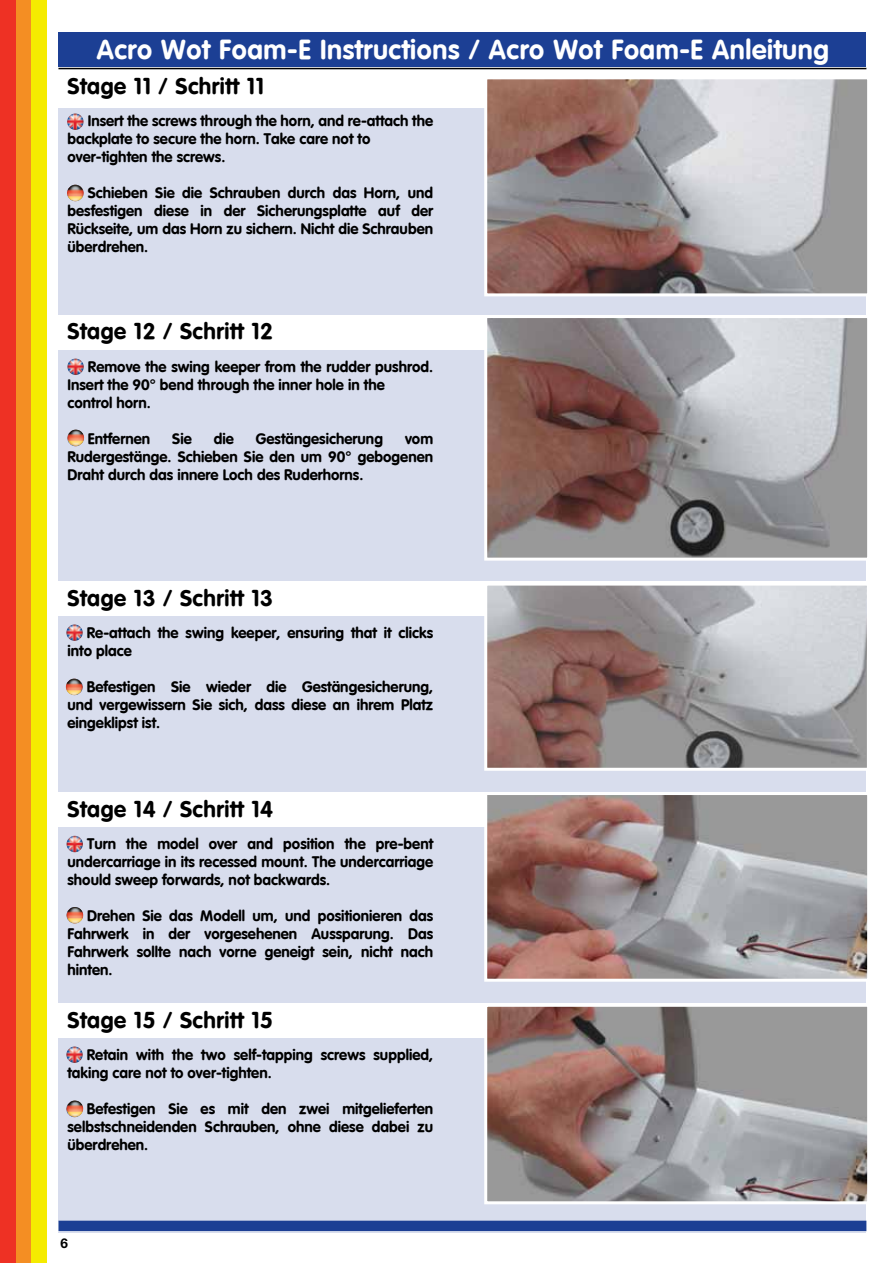
<style>
.page{position:relative;width:893px;height:1263px;background:#fff}
.page>*{position:absolute;margin:0;border:0;box-sizing:border-box;transform-origin:0 0}
.t1{font:700 27px "Corporate Rounded";letter-spacing:.02em;color:#fff}
.t2{font:700 22.5px "Corporate Rounded";letter-spacing:.02em;color:#000}
.t3{font:700 15px/18px "Corporate Rounded";color:#000;text-align:justify}
.t4{font:700 13.5px "Helvetica Neue";color:#000}
</style>
<div class="page">
<div style="left:58px;top:68px;width:808px;height:1164px;background:#d8dded"></div>
<div style="left:58px;top:32px;width:808px;height:42px;background:#1c3f94"></div>
<div style="left:16px;top:0;width:15px;height:1263px;background:#f48e23"></div>
<div style="left:0;top:0;width:16px;height:1263px;background:#ee3124"></div>
<div style="left:31px;top:0;width:16px;height:1263px;background:#f5eb00"></div>
<div style="left:58px;top:68px;width:808px;height:40px;background:#fff"></div>
<img style="left:488px;top:80px;width:378px;height:212px">
<div style="left:484px;top:76px;width:386px;height:220px;border:3px solid #fff"></div>
<svg style="left:59px;top:1221px;width:808px;height:11px"></svg>
<hr style="left:58px;top:68px;width:808px;height:1px;background:#000">
<img style="left:67px;top:113px;width:17px;height:17px">
<img style="left:67px;top:185px;width:17px;height:16px">
<div style="left:58px;top:315px;width:817px;height:34px;background:#fff"></div>
<img style="left:488px;top:319px;width:378px;height:238px">
<div style="left:484px;top:315px;width:386px;height:246px;border:3px solid #fff"></div>
<img style="left:67px;top:359px;width:17px;height:16px">
<img style="left:68px;top:430px;width:16px;height:16px">
<div style="left:58px;top:582px;width:817px;height:34px;background:#fff"></div>
<img style="left:488px;top:587px;width:378px;height:180px">
<div style="left:484px;top:583px;width:386px;height:188px;border:3px solid #fff"></div>
<img style="left:66px;top:624px;width:17px;height:17px">
<img style="left:66px;top:679px;width:16px;height:16px">
<div style="left:58px;top:792px;width:817px;height:34px;background:#fff"></div>
<img style="left:488px;top:796px;width:378px;height:182px">
<div style="left:484px;top:792px;width:386px;height:190px;border:3px solid #fff"></div>
<img style="left:66px;top:836px;width:17px;height:16px">
<img style="left:67px;top:907px;width:16px;height:16px">
<div style="left:58px;top:1004px;width:817px;height:34px;background:#fff"></div>
<img style="left:488px;top:1008px;width:378px;height:192px">
<div style="left:484px;top:1004px;width:386px;height:200px;border:3px solid #fff"></div>
<img style="left:66px;top:1046px;width:17px;height:17px">
<img style="left:67px;top:1100px;width:16px;height:17px">
<div style="left:58px;top:1221px;width:808px;height:10px;background:#1c3f94"></div>
<h1 class="t1" style="left:97px;top:34px;width:734px">Acro Wot Foam-E Instructions / Acro Wot Foam-E Anleitung</h1>
<h2 class="t2" style="left:68px;top:72px;width:198px">Stage 11 / Schritt 11</h2>
<p class="t3" style="left:68px;top:112px;width:367px;text-align:left;text-indent:20px">Insert the screws through the horn, and re-attach the backplate to secure the horn. Take care not to over-tighten the screws.</p>
<p class="t3" style="left:68px;top:184px;width:367px;text-indent:20px">Schieben Sie die Schrauben durch das Horn, und besfestigen diese in der Sicherungsplatte auf der Rückseite, um das Horn zu sichern. Nicht die Schrauben überdrehen.</p>
<h2 class="t2" style="left:68px;top:318px;width:207px">Stage 12 / Schritt 12</h2>
<p class="t3" style="left:68px;top:357px;width:367px;text-align:left;text-indent:20px">Remove the swing keeper from the rudder pushrod.<br>Insert the 90° bend through the inner hole in the control horn.</p>
<p class="t3" style="left:88px;top:429px;width:64px">Entfernen</p>
<p class="t3" style="left:172px;top:429px;width:21px">Sie</p>
<p class="t3" style="left:214px;top:429px;width:22px">die</p>
<p class="t3" style="left:256px;top:429px;width:129px">Gestängesicherung</p>
<p class="t3" style="left:68px;top:429px;width:367px;text-indent:337px">vom Rudergestänge. Schieben Sie den um 90° gebogenen Draht durch das innere Loch des Ruderhorns.</p>
<h2 class="t2" style="left:68px;top:585px;width:207px">Stage 13 / Schritt 13</h2>
<p class="t3" style="left:67px;top:624px;width:367px;text-indent:19px">Re-attach the swing keeper, ensuring that it clicks into place</p>
<p class="t3" style="left:67px;top:678px;width:367px;text-indent:19px">Befestigen Sie wieder die Gestängesicherung, und vergewissern Sie sich, dass diese an ihrem Platz eingeklipst ist.</p>
<h2 class="t2" style="left:68px;top:795px;width:207px">Stage 14 / Schritt 14</h2>
<p class="t3" style="left:67px;top:834px;width:367px;text-indent:20px">Turn the model over and position the pre-bent undercarriage in its recessed mount. The undercarriage should sweep forwards, not backwards.</p>
<p class="t3" style="left:67px;top:906px;width:367px;text-indent:20px">Drehen Sie das Modell um, und positionieren das Fahrwerk in der vorgesehenen Aussparung. Das Fahrwerk sollte nach vorne geneigt sein, nicht nach hinten.</p>
<h2 class="t2" style="left:68px;top:1007px;width:207px">Stage 15 / Schritt 15</h2>
<p class="t3" style="left:67px;top:1045px;width:367px;text-indent:19px">Retain with the two self-tapping screws supplied, taking care not to over-tighten.</p>
<p class="t3" style="left:67px;top:1099px;width:367px;text-indent:19px">Befestigen Sie es mit den zwei mitgelieferten selbstschneidenden Schrauben, ohne diese dabei zu überdrehen.</p>
<p class="t4" style="left:60px;top:1235px;width:9px">6</p>
</div>
